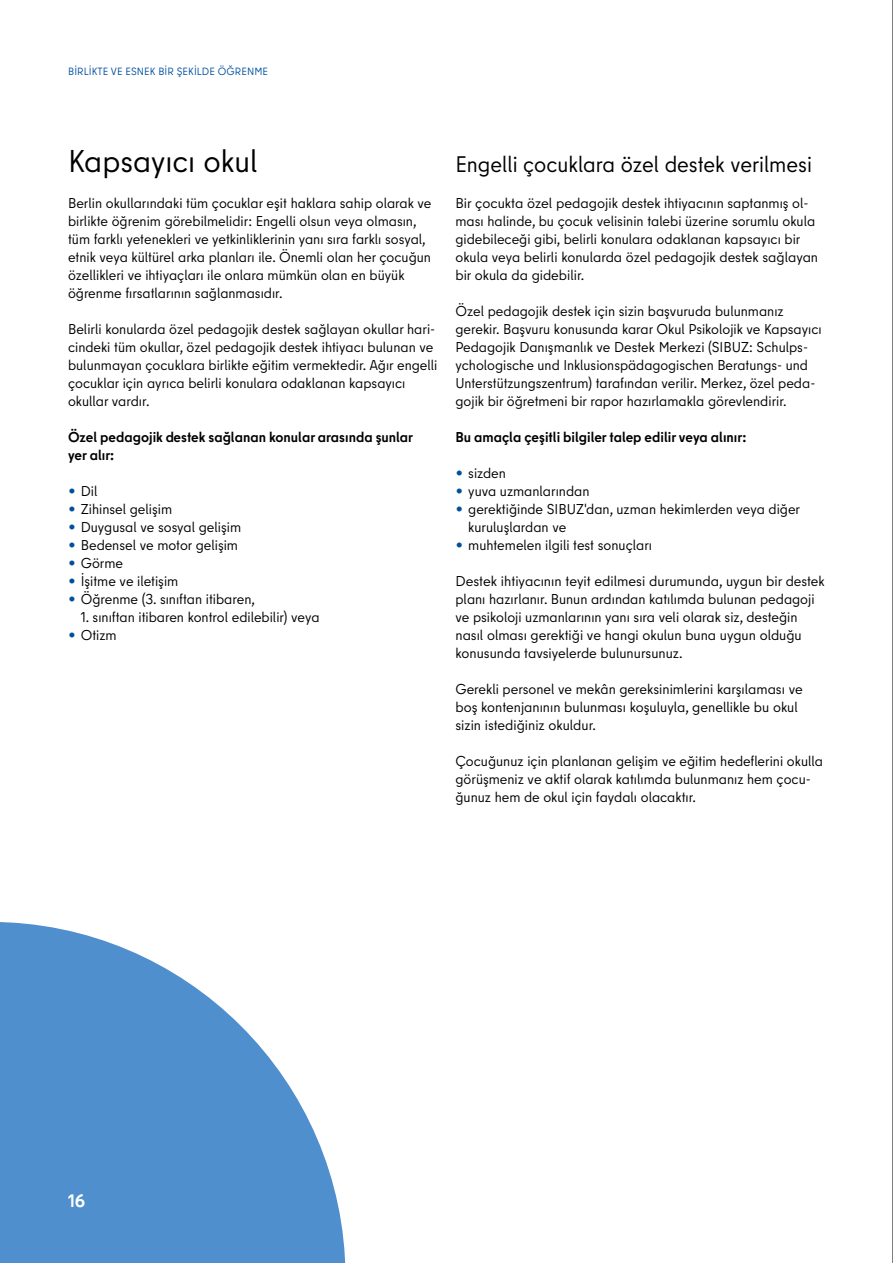
<style>
.page{position:relative;width:893px;height:1263px;background:#fff}
.page>*{position:absolute;margin:0;border:0;box-sizing:border-box;transform-origin:0 0}
.S2{font:31.5px "Berlin Type";color:#000}
.S3{font:22.5px "Berlin Type";color:#000}
.Pagina_Rot{font:700 18px "Berlin Type";color:#fff}
.Copy_9_5_pt{font:14.25px/18px "Berlin Type";color:#000}
.S3-2{font:14.25px/18px "Berlin Type";color:#000}
.Copy_9_5_pt-2{font:700 14.25px/18px "Berlin Type";color:#000}
.Kapitel{font:10.5px "Berlin Type";letter-spacing:.01em;color:#004f9f}
.s1{font-size:17.25px;color:#004f9f}
</style>
<div class="page">
<svg style="left:0;top:922px;width:345px;height:341px;fill:#4f8fcd"></svg>
<hr style="left:892px;top:0;width:1px;height:1263px;background:#000">
<p class="Kapitel" style="left:68px;top:65px;width:202px">BİRLİKTE VE ESNEK BİR ŞEKİLDE ÖĞRENME</p>
<p class="S2" style="left:68px;top:142px;width:191px">Kapsayıcı okul</p>
<p class="Copy_9_5_pt" style="left:68px;top:194px;width:365px">Berlin okullarındaki tüm çocuklar eşit haklara sahip olarak ve birlikte öğrenim görebilmelidir: Engelli olsun veya olmasın, tüm farklı yetenekleri ve yetkinliklerinin yanı sıra farklı sosyal, etnik veya kültürel arka planları ile. Önemli olan her çocuğun özellikleri ve ihtiyaçları ile onlara mümkün olan en büyük öğrenme fırsatlarının sağlanmasıdır.</p>
<p class="Copy_9_5_pt" style="left:68px;top:320px;width:371px">Belirli konularda özel pedagojik destek sağlayan okullar hari&shy;cindeki tüm okullar, özel pedagojik destek ihtiyacı bulunan ve bulunmayan çocuklara birlikte eğitim vermektedir. Ağır engelli çocuklar için ayrıca belirli konulara odaklanan kapsayıcı okullar vardır.</p>
<p class="Copy_9_5_pt-2" style="left:68px;top:428px;width:347px">Özel pedagojik destek sağlanan konular arasında şunlar yer alır:</p>
<p class="S3-2" style="left:68px;top:482px;width:31px"><span class="s1">•</span> Dil</p>
<p class="S3-2" style="left:68px;top:500px;width:106px"><span class="s1">•</span> Zihinsel gelişim</p>
<p class="S3-2" style="left:68px;top:518px;width:175px"><span class="s1">•</span> Duygusal ve sosyal gelişim</p>
<p class="S3-2" style="left:68px;top:536px;width:172px"><span class="s1">•</span> Bedensel ve motor gelişim</p>
<p class="S3-2" style="left:68px;top:554px;width:57px"><span class="s1">•</span> Görme</p>
<p class="S3-2" style="left:68px;top:572px;width:112px"><span class="s1">•</span> İşitme ve iletişim</p>
<p class="S3-2" style="left:68px;top:590px;width:188px"><span class="s1">•</span> Öğrenme (3. sınıftan itibaren,</p>
<p class="S3-2" style="left:81px;top:608px;width:240px">1. sınıftan itibaren kontrol edilebilir) veya</p>
<p class="S3-2" style="left:68px;top:626px;width:50px"><span class="s1">•</span> Otizm</p>
<p class="S3" style="left:455px;top:150px;width:358px">Engelli çocuklara özel destek verilmesi</p>
<p class="S3-2" style="left:455px;top:194px;width:364px">Bir çocukta özel pedagojik destek ihtiyacının saptanmış ol&shy;ması halinde, bu çocuk velisinin talebi üzerine sorumlu okula gidebileceği gibi, belirli konulara odaklanan kapsayıcı bir okula veya belirli konularda özel pedagojik destek sağlayan bir okula da gidebilir.</p>
<p class="S3-2" style="left:455px;top:302px;width:368px">Özel pedagojik destek için sizin başvuruda bulunmanız gerekir. Başvuru konusunda karar Okul Psikolojik ve Kapsayıcı Pedagojik Danışmanlık ve Destek Merkezi (SIBUZ: Schulps&shy;ychologische und Inklusionspädagogischen Beratungs- und Unterstützungszentrum) tarafından verilir. Merkez, özel peda&shy;gojik bir öğretmeni bir rapor hazırlamakla görevlendirir.</p>
<p class="Copy_9_5_pt-2" style="left:455px;top:428px;width:292px">Bu amaçla çeşitli bilgiler talep edilir veya alınır:</p>
<p class="S3-2" style="left:455px;top:464px;width:52px"><span class="s1">•</span> sizden</p>
<p class="S3-2" style="left:455px;top:482px;width:135px"><span class="s1">•</span> yuva uzmanlarından</p>
<p class="S3-2" style="left:468px;top:500px;width:333px;text-indent:-13px"><span class="s1">•</span> gerektiğinde SIBUZ'dan, uzman hekimlerden veya diğer kuruluşlardan ve</p>
<p class="S3-2" style="left:455px;top:536px;width:198px"><span class="s1">•</span> muhtemelen ilgili test sonuçları</p>
<p class="Copy_9_5_pt" style="left:455px;top:572px;width:371px">Destek ihtiyacının teyit edilmesi durumunda, uygun bir destek planı hazırlanır. Bunun ardından katılımda bulunan pedagoji ve psikoloji uzmanlarının yanı sıra veli olarak siz, desteğin nasıl olması gerektiği ve hangi okulun buna uygun olduğu konusunda tavsiyelerde bulunursunuz.</p>
<p class="Copy_9_5_pt" style="left:455px;top:680px;width:349px">Gerekli personel ve mekân gereksinimlerini karşılaması ve boş kontenjanının bulunması koşuluyla, genellikle bu okul sizin istediğiniz okuldur.</p>
<p class="Copy_9_5_pt" style="left:455px;top:752px;width:369px">Çocuğunuz için planlanan gelişim ve eğitim hedeflerini okulla görüşmeniz ve aktif olarak katılımda bulunmanız hem çocu&shy;ğunuz hem de okul için faydalı olacaktır.</p>
<p class="Pagina_Rot" style="left:68px;top:1189px;width:19px">16</p>
</div>
